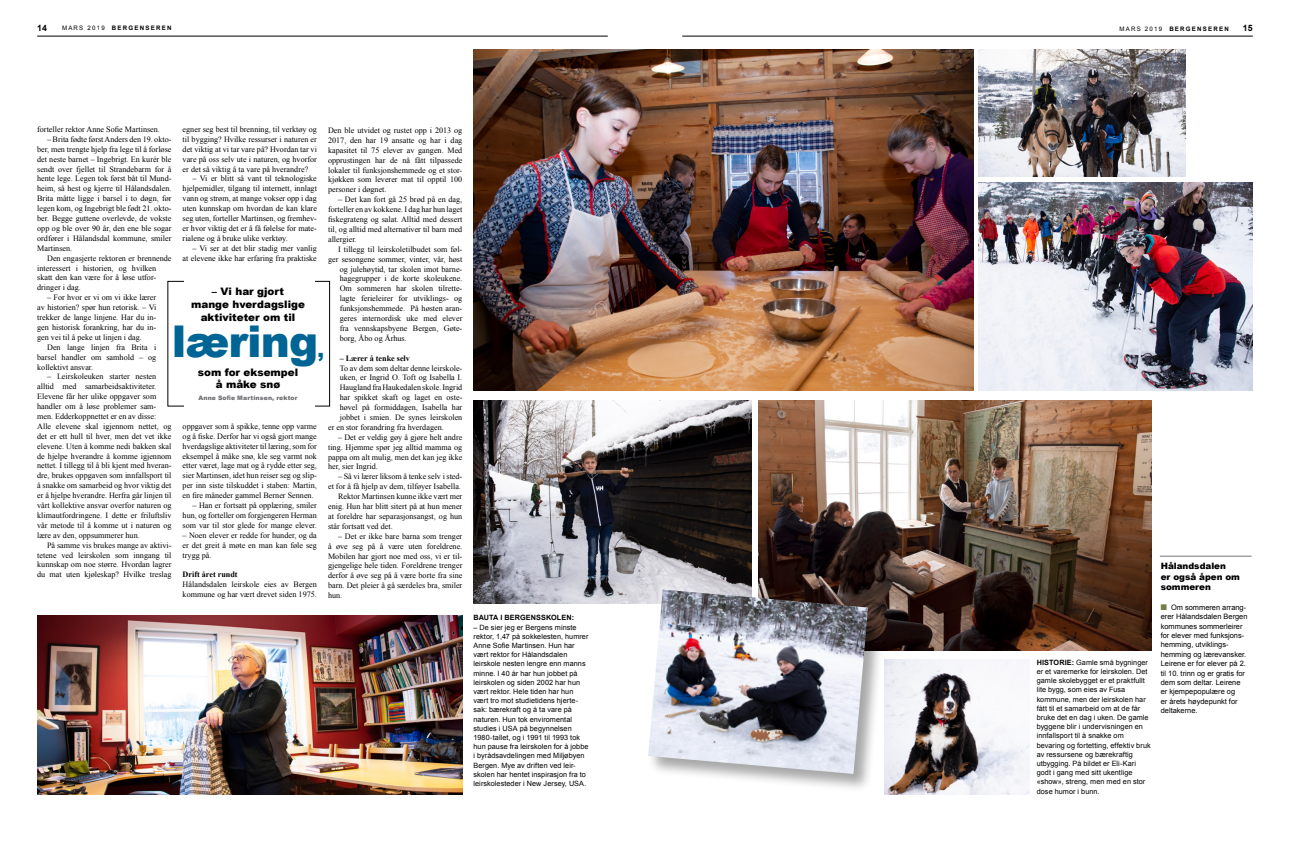
<style>
.page{position:relative;width:1290px;height:844px;background:#fff}
.page>*{position:absolute;margin:0;border:0;box-sizing:border-box;transform-origin:0 0}
.t1{font:900 43.75px "Arial";letter-spacing:-.02em;color:#006594}
.t2{font:900 10.33px/13.1px "Arial";color:#000;text-align:center}
.t3{font:900 8.75px/10.5px "Arial";color:#000}
.t4{font:700 8.75px "Arial";color:#000}
.t5{font:8.14px/9.9px "Times New Roman";color:#000;text-align:justify}
.t6{font:700 8.14px "Times New Roman";color:#000}
.t7{font:7.44px/9.4px "Arial";color:#000}
.t8{font:7.26px/9.2px "Arial";letter-spacing:.01em;color:#000}
.t9{font:700 7.26px "Arial";letter-spacing:.01em;color:#000}
.t10{font:700 6.12px "Arial";letter-spacing:.2em;color:#000}
.t11{font:900 6.12px "Arial";letter-spacing:.025em;color:#6d6e71}
.s1{font-weight:400}
.s2{font-size:20.12px}
.s3{font-weight:700}
.s4{color:#727f46}
</style>
<div class="page">
<hr style="left:37px;top:36px;width:571px;height:1px;background:#000">
<hr style="left:682px;top:36px;width:571px;height:1px;background:#000">
<img style="left:884px;top:659px;width:145px;height:135px">
<img style="left:473px;top:50px;width:500px;height:340px">
<img style="left:758px;top:400px;width:393px;height:250px">
<img style="left:473px;top:400px;width:278px;height:203px">
<img style="left:978px;top:50px;width:207px;height:127px">
<img style="left:978px;top:182px;width:274px;height:208px">
<img style="left:37px;top:615px;width:425px;height:179px">
<hr style="left:1160px;top:556px;width:91px;height:1px;background:#777875">
<div style="left:647px;top:588px;width:240px;height:204px;background:#000;opacity:.35"></div>
<img style="left:648px;top:589px;width:220px;height:184px">
<div style="left:167px;top:281px;width:163px;height:125px;border:1px solid #000"></div>
<div style="left:185px;top:277px;width:130px;height:134px;background:#fff"></div>
<p class="t4" style="left:37px;top:23px;width:11px">14</p>
<p class="t10" style="left:62px;top:24px;width:111px"><span class="s1">MARS 2019</span> BERGENSEREN</p>
<p class="t10" style="left:1119px;top:25px;width:111px"><span class="s1">MARS 2019</span> BERGENSEREN</p>
<p class="t4" style="left:1243px;top:23px;width:11px">15</p>
<p class="t5" style="left:37px;top:124px;width:124px">forteller rektor Anne Sofie Martinsen.</p>
<p class="t5" style="left:37px;top:134px;width:136px;text-indent:10px">– Brita fødte først Anders den 19. okto&shy;ber, men trengte hjelp fra lege til å forløse det neste barnet – Ingebrigt. En kurér ble sendt over fjellet til Strandebarm for å hente lege. Legen tok først båt til Mund&shy;heim, så hest og kjerre til Hålandsdalen.<br>Brita måtte ligge i barsel i to døgn, før legen kom, og Ingebrigt ble født 21. okto&shy;ber. Begge guttene overlevde, de vokste opp og ble over 90 år, den ene ble sogar ordfører i Hålandsdal kommune, smiler Martinsen.</p>
<p class="t5" style="left:37px;top:253px;width:136px;text-align:left;text-indent:10px">Den engasjerte rektoren er brennende interessert i historien, og hvilken skatt den kan være for å løse utfor&shy;dringer i dag.</p>
<p class="t5" style="left:37px;top:292px;width:121px;text-indent:10px">– For hvor er vi om vi ikke lærer av historien? spør hun retorisk. – Vi trekker de lange linjene. Har du in&shy;gen historisk forankring, har du in&shy;gen vei til å peke ut linjen i dag.</p>
<p class="t5" style="left:37px;top:342px;width:121px;text-indent:10px">Den lange linjen fra Brita i barsel handler om samhold – og kollektivt ansvar.</p>
<p class="t5" style="left:37px;top:371px;width:136px;text-align:left;text-indent:10px">– Leirskoleuken starter nesten alltid med samarbeidsaktiviteter.<br>Elevene får her ulike oppgaver som handler om å løse problemer sam&shy;men. Edderkoppnettet er en av disse:<br>Alle elevene skal igjennom nettet, og det er ett hull til hver, men det vet ikke elevene. Uten å komme nedi bakken skal de hjelpe hverandre å komme igjennom nettet. I tillegg til å bli kjent med hveran&shy;dre, brukes oppgaven som innfallsport til å snakke om samarbeid og hvor viktig det er å hjelpe hverandre. Herfra går linjen til vårt kollektive ansvar overfor naturen og klimautfordringene. I dette er friluftsliv vår metode til å komme ut i naturen og lære av den, oppsummerer hun.</p>
<p class="t5" style="left:37px;top:539px;width:136px;text-indent:10px">På samme vis brukes mange av aktivi&shy;tetene ved leirskolen som inngang til kunnskap om noe større. Hvordan lagrer du mat uten kjøleskap? Hvilke treslag</p>
<p class="t5" style="left:183px;top:124px;width:136px">egner seg best til brenning, til verktøy og til bygging? Hvilke ressurser i naturen er det viktig at vi tar vare på? Hvordan tar vi vare på oss selv ute i naturen, og hvorfor er det så viktig å ta vare på hverandre?</p>
<p class="t5" style="left:183px;top:174px;width:136px;text-indent:10px">– Vi er blitt så vant til teknologiske hjelpemidler, tilgang til internett, innlagt vann og strøm, at mange vokser opp i dag uten kunnskap om hvordan de kan klare seg uten, forteller Martinsen, og fremhev&shy;er hvor viktig det er å få følelse for mate&shy;rialene og å bruke ulike verktøy.</p>
<p class="t5" style="left:183px;top:243px;width:136px;text-align:right">– Vi ser at det blir stadig mer vanlig<br>at elevene ikke har erfaring fra praktiske</p>
<p class="t5" style="left:328px;top:125px;width:136px">Den ble utvidet og rustet opp i 2013 og 2017, den har 19 ansatte og har i dag kapasitet til 75 elever av gangen. Med opprustingen har de nå fått tilpassede lokaler til funksjonshemmede og et stor&shy;kjøkken som leverer mat til opptil 100 personer i døgnet.</p>
<p class="t5" style="left:328px;top:194px;width:136px;text-indent:10px">– Det kan fort gå 25 brød på en dag, forteller en av kokkene. I dag har hun laget fiskegrateng og salat. Alltid med dessert til, og alltid med alternativer til barn med allergier.</p>
<p class="t5" style="left:338px;top:244px;width:126px">I tillegg til leirskoletilbudet som føl-</p>
<p class="t5" style="left:328px;top:254px;width:136px">ger sesongene sommer, vinter, vår, høst</p>
<p class="t5" style="left:340px;top:264px;width:124px">og julehøytid, tar skolen imot barne-</p>
<p class="t5" style="left:340px;top:273px;width:124px">hagegrupper i de korte skoleukene.</p>
<p class="t5" style="left:340px;top:283px;width:124px">Om sommeren har skolen tilrette-</p>
<p class="t5" style="left:340px;top:293px;width:124px">lagte ferieleirer for utviklings- og</p>
<p class="t5" style="left:340px;top:303px;width:124px">funksjonshemmede. På høsten aran-</p>
<p class="t5" style="left:340px;top:313px;width:124px">geres internordisk uke med elever</p>
<p class="t5" style="left:340px;top:323px;width:124px">fra vennskapsbyene Bergen, Gøte-</p>
<p class="t5" style="left:340px;top:333px;width:68px">borg, Åbo og Århus.</p>
<p class="t6" style="left:340px;top:352px;width:72px">– Lærer å tenke selv</p>
<p class="t5" style="left:340px;top:362px;width:124px">To av dem som deltar denne leirskole-</p>
<p class="t5" style="left:340px;top:372px;width:124px">uken, er Ingrid O. Toft og Isabella I.</p>
<p class="t5" style="left:340px;top:382px;width:124px">Haugland fra Haukedalen skole. Ingrid</p>
<p class="t5" style="left:340px;top:392px;width:124px">har spikket skaft og laget en oste-</p>
<p class="t5" style="left:340px;top:402px;width:124px">høvel på formiddagen, Isabella har</p>
<p class="t5" style="left:340px;top:412px;width:124px">jobbet i smien. De synes leirskolen</p>
<p class="t5" style="left:328px;top:422px;width:117px">er en stor forandring fra hverdagen.</p>
<p class="t5" style="left:328px;top:432px;width:136px;text-indent:10px">– Det er veldig gøy å gjøre helt andre ting. Hjemme spør jeg alltid mamma og pappa om alt mulig, men det kan jeg ikke her, sier Ingrid.</p>
<p class="t5" style="left:338px;top:471px;width:126px">– Så vi lærer liksom å tenke selv i sted-</p>
<p class="t5" style="left:328px;top:481px;width:134px">et for å få hjelp av dem, tilføyer Isabella.</p>
<p class="t5" style="left:338px;top:491px;width:126px">Rektor Martinsen kunne ikke vært mer</p>
<p class="t5" style="left:328px;top:501px;width:136px">enig. Hun har blitt sitert på at hun mener</p>
<p class="t5" style="left:328px;top:511px;width:136px">at foreldre har separasjonsangst, og hun</p>
<p class="t5" style="left:328px;top:521px;width:66px">står fortsatt ved det.</p>
<p class="t5" style="left:328px;top:531px;width:136px;text-indent:10px">– Det er ikke bare barna som trenger å øve seg på å være uten foreldrene.<br>Mobilen har gjort noe med oss, vi er til&shy;gjengelige hele tiden. Foreldrene trenger derfor å øve seg på å være borte fra sine barn. Det pleier å gå særdeles bra, smiler hun.</p>
<p class="t2" style="left:191px;top:284px;width:115px">– Vi har gjort<br>mange hverdagslige aktiviteter om til</p>
<h1 class="t1" style="left:172px;top:310px;width:154px">læring<span class="s2">,</span></h1>
<p class="t2" style="left:198px;top:365px;width:102px;line-height:12.2px">som for eksempel å måke snø</p>
<p class="t11" style="left:198px;top:393px;width:101px">Anne Sofie Martinsen, rektor</p>
<p class="t5" style="left:183px;top:421px;width:136px">oppgaver som å spikke, tenne opp varme og å fiske. Derfor har vi også gjort mange hverdagslige aktiviteter til læring, som for eksempel å måke snø, kle seg varmt nok etter været, lage mat og å rydde etter seg, sier Martinsen, idet hun reiser seg og slip&shy;per inn siste tilskuddet i staben: Martin, en fire måneder gammel Berner Sennen.</p>
<p class="t5" style="left:183px;top:500px;width:136px;text-indent:10px">– Han er fortsatt på opplæring, smiler hun, og forteller om forgjengeren Herman som var til stor glede for mange elever.</p>
<p class="t5" style="left:183px;top:529px;width:136px">– Noen elever er redde for hunder, og da er det greit å møte en man kan føle seg trygg på.</p>
<p class="t6" style="left:183px;top:568px;width:56px">Drift året rundt</p>
<p class="t5" style="left:183px;top:579px;width:136px">Hålandsdalen leirskole eies av Bergen kommune og har vært drevet siden 1975.</p>
<p class="t9" style="left:473px;top:613px;width:102px">BAUTA I BERGENSSKOLEN:</p>
<p class="t8" style="left:473px;top:622px;width:117px">– De sier jeg er Bergens minste rektor, 1,47 på sokkelesten, humrer<br>Anne Sofie Martinsen. Hun har vært rektor for Hålandsdalen leirskole nesten lengre enn manns minne. I 40 år har hun jobbet på leirskolen og siden 2002 har hun vært rektor. Hele tiden har hun vært tro mot studietidens hjerte&shy;sak: bærekraft og å ta vare på naturen. Hun tok enviromental studies i USA på begynnelsen<br>1980-tallet, og i 1991 til 1993 tok hun pause fra leirskolen for å jobbe i byrådsavdelingen med Miljøbyen<br>Bergen. Mye av driften ved leir&shy;skolen har hentet inspirasjon fra to leirskolesteder i New Jersey, USA.</p>
<p class="t8" style="left:1037px;top:657px;width:116px"><span class="s3">HISTORIE:</span> Gamle små bygninger er et varemerke for leirskolen. Det gamle skolebygget er et praktfullt lite bygg, som eies av Fusa kommune, men der leirskolen har fått til et samarbeid om at de får bruke det en dag i uken. De gamle byggene blir i undervisningen en innfallsport til å snakke om bevaring og fortetting, effektiv bruk av ressursene og bærekraftig utbygging. På bildet er Eli-Kari godt i gang med sitt ukentlige «show», streng, men med en stor dose humor i bunn.</p>
<p class="t3" style="left:1161px;top:560px;width:81px">Hålandsdalen<br>er også åpen om sommeren</p>
<p class="t7" style="left:1161px;top:602px;width:88px"><span class="s4">■</span> Om sommeren arrang&shy;erer Hålandsdalen Bergen kommunes sommerleirer for elever med funksjons&shy;hemming, utviklings&shy;hemming og lærevansker.<br>Leirene er for elever på 2. til 10. trinn og er gratis for dem som deltar. Leirene er kjempepopulære og<br>er årets høydepunkt for deltakerne.</p>
</div>
